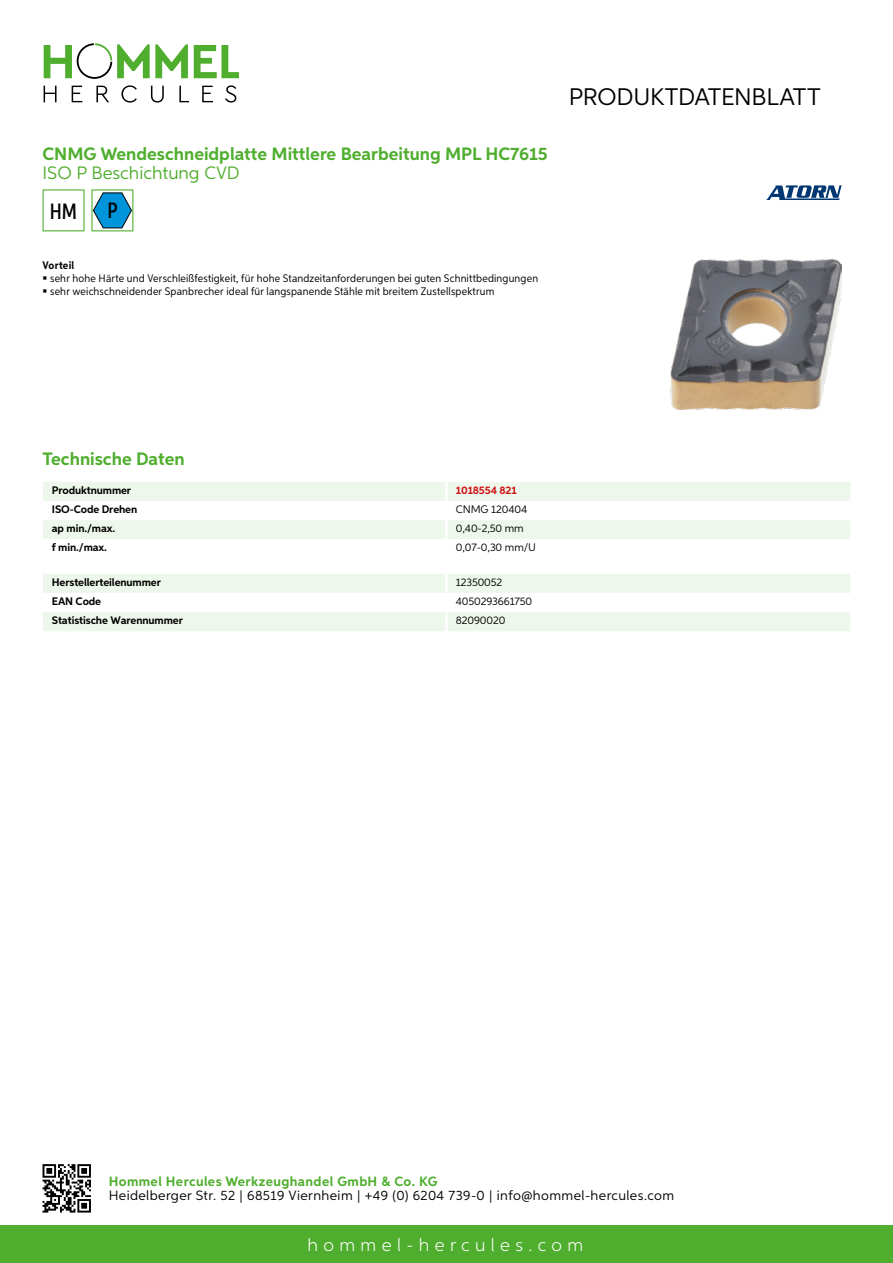
<style>
.page{position:relative;width:893px;height:1263px;background:#fff}
.page>*{position:absolute;margin:0;border:0;box-sizing:border-box;transform-origin:0 0}
.t1{font:24px "Aspira";letter-spacing:-.01em;color:#000}
.t2{font:500 22.2px "Aspira XX Nar";color:#000}
.t3{font:700 18px "Aspira";color:#50ae2f}
.t4{font:300 18px "Aspira";letter-spacing:.3em;color:#fff}
.t5{font:18px "Aspira";color:#50ae2f}
.t6{font:13.5px "Aspira";letter-spacing:.03em;color:#000}
.t7{font:700 13.5px "Aspira";letter-spacing:.03em;color:#50ae2f}
.t8{font:10.95px/12.8px "Aspira Nar";letter-spacing:.015em;color:#000}
.t9{font:700 10.95px "Aspira";letter-spacing:-.01em;color:#000}
.t10{font:10.95px "Aspira";letter-spacing:-.01em;color:#000}
.t11{font:700 10.95px "Aspira";letter-spacing:-.01em;color:#cd1013}
.t12{font:700 10.95px "Aspira Nar";letter-spacing:.015em;color:#000}
</style>
<div class="page">
<div style="left:0;top:1226px;width:893px;height:37px;background:#50ae2f"></div>
<svg style="left:43px;top:1164px;width:48px;height:48px"></svg>
<svg style="left:194px;top:45px;width:45px;height:33px"></svg>
<svg style="left:44px;top:43px;width:144px;height:36px"></svg>
<svg style="left:44px;top:86px;width:13px;height:16px"></svg>
<svg style="left:72px;top:86px;width:10px;height:16px"></svg>
<svg style="left:96px;top:86px;width:13px;height:16px"></svg>
<svg style="left:121px;top:85px;width:16px;height:18px"></svg>
<svg style="left:151px;top:86px;width:13px;height:17px"></svg>
<svg style="left:179px;top:86px;width:10px;height:16px"></svg>
<svg style="left:202px;top:86px;width:11px;height:16px"></svg>
<svg style="left:225px;top:85px;width:11px;height:18px"></svg>
<div style="left:43px;top:482px;width:807px;height:19px;background:#eef7eb"></div>
<div style="left:43px;top:520px;width:807px;height:19px;background:#eef7eb"></div>
<hr style="left:445px;top:482px;width:3px;height:19px;background:#fff">
<hr style="left:445px;top:520px;width:3px;height:19px;background:#fff">
<svg style="left:43px;top:574px;width:807px;height:57px"></svg>
<hr style="left:445px;top:612px;width:3px;height:19px;background:#fff">
<svg style="left:43px;top:189px;width:42px;height:42px"></svg>
<svg style="left:91px;top:189px;width:42px;height:42px"></svg>
<img style="left:671px;top:259px;width:171px;height:150px">
<svg style="left:766px;top:185px;width:76px;height:15px"></svg>
<h3 class="t3" style="left:43px;top:142px;width:507px">CNMG Wendeschneidplatte Mittlere Bearbeitung MPL HC7615</h3>
<h3 class="t5" style="left:43px;top:162px;width:196px">ISO P Beschichtung CVD</h3>
<h2 class="t2" style="left:50px;top:197px;width:29px">HM</h2>
<h2 class="t2" style="left:108px;top:197px;width:12px">P</h2>
<p class="t12" style="left:43px;top:259px;width:33px">Vorteil</p>
<p class="t8" style="left:50px;top:272px;width:489px">sehr hohe Härte und Verschleißfestigkeit, für hohe Standzeitanforderungen bei guten Schnittbedingungen sehr weichschneidender Spanbrecher ideal für langspanende Stähle mit breitem Zustellspektrum</p>
<h1 class="t1" style="left:569px;top:82px;width:253px">Produktdatenblatt</h1>
<h3 class="t3" style="left:43px;top:448px;width:144px">Technische Daten</h3>
<p class="t9" style="left:52px;top:483px;width:81px">Produktnummer</p>
<p class="t11" style="left:456px;top:483px;width:62px">1018554 821</p>
<p class="t9" style="left:52px;top:502px;width:87px">ISO-Code Drehen</p>
<p class="t10" style="left:456px;top:502px;width:73px">CN MG 120404</p>
<p class="t9" style="left:52px;top:521px;width:65px">ap min./max.</p>
<p class="t10" style="left:456px;top:522px;width:69px">0,40-2,50 mm</p>
<p class="t9" style="left:52px;top:541px;width:57px">f min./max.</p>
<p class="t10" style="left:456px;top:541px;width:80px">0,07-0,30 mm/U</p>
<p class="t9" style="left:52px;top:575px;width:111px">Herstellerteilenummer</p>
<p class="t10" style="left:456px;top:575px;width:48px">12350052</p>
<p class="t9" style="left:52px;top:594px;width:51px">EAN Code</p>
<p class="t10" style="left:456px;top:594px;width:78px">4050293661750</p>
<p class="t9" style="left:52px;top:613px;width:132px">Statistische Warennummer</p>
<p class="t10" style="left:456px;top:613px;width:51px">82090020</p>
<p class="t7" style="left:109px;top:1172px;width:330px">Hommel Hercules Werkzeughandel GmbH &amp; Co. KG</p>
<p class="t6" style="left:109px;top:1187px;width:567px">Heidelberger Str. 52 | 68519 Viernheim | +49 (0) 6204 739-0 | info@hommel-hercules.com</p>
<h3 class="t4" style="left:307px;top:1234px;width:277px">hommel-hercules.com</h3>
</div>
